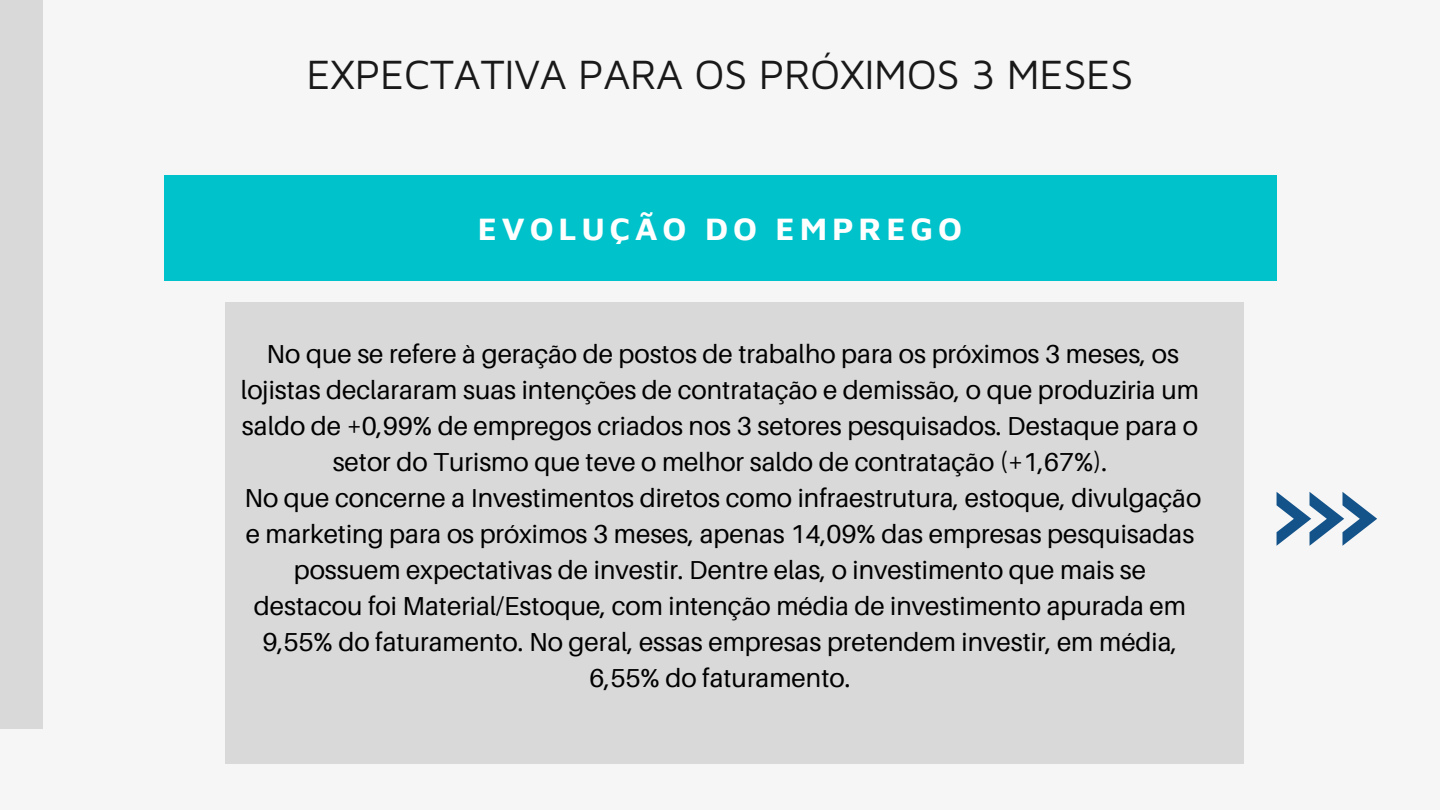
<style>
.page{position:relative;width:1440px;height:810px;background:#f6f6f6}
.page>*{position:absolute;margin:0;border:0;box-sizing:border-box;transform-origin:0 0}
.t1{font:42px "Maven Pro";letter-spacing:-.01em;color:#191919}
.t2{font:700 32.5px "Maven Pro";letter-spacing:.15em;color:#fff}
.t3{font:26px/36px "Aileron";color:#000;text-align:center}
</style>
<div class="page">
<div style="left:0;top:0;width:43px;height:729px;background:#d9d9d9"></div>
<div style="left:226px;top:302px;width:1018px;height:462px;background:#d9d9d9"></div>
<div style="left:164px;top:175px;width:1112px;height:106px;background:#00c2cb"></div>
<svg style="left:1277px;top:492px;width:100px;height:54px"></svg>
<p class="t1" style="left:306px;top:49px;width:829px">EXPECTATIVA PARA OS PRÓXIMOS 3 MESES</p>
<p class="t2" style="left:478px;top:208px;width:486px">EVOLUÇÃO DO EMPREGO</p>
<p class="t3" style="left:241px;top:335px;width:960px">No que se refere à geração de postos de trabalho para os próximos 3 meses, os lojistas declararam suas intenções de contratação e demissão, o que produziria um saldo de +0,99% de empregos criados nos 3 setores pesquisados. Destaque para o setor do Turismo que teve o melhor saldo de contratação (+1,67%).</p>
<p class="t3" style="left:244px;top:479px;width:958px">No que concerne a Investimentos diretos como infraestrutura, estoque, divulgação e marketing para os próximos 3 meses, apenas 14,09% das empresas pesquisadas possuem expectativas de investir. Dentre elas, o investimento que mais se destacou foi Material/Estoque, com intenção média de investimento apurada em 9,55% do faturamento. No geral, essas empresas pretendem investir, em média, 6,55% do faturamento.</p>
</div>
